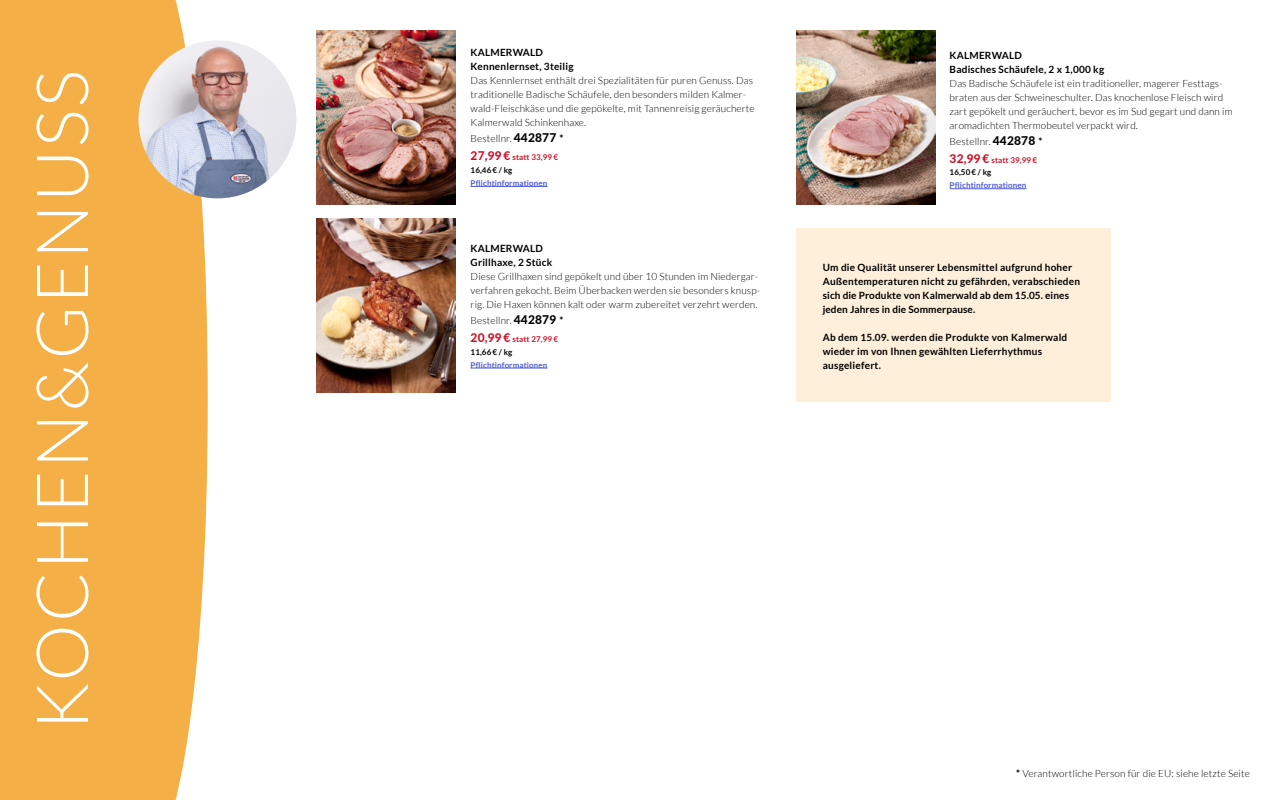
<style>
.page{position:relative;width:1280px;height:800px;background:#fff}
.page>*{position:absolute;margin:0;border:0;box-sizing:border-box;transform-origin:0 0}
.t1{font:300 72px "Lato";letter-spacing:.03em;color:#fff}
.t2{font:300 10px/14px "Lato";letter-spacing:.01em;color:#000}
.t3{font:700 10px/14px "Lato";letter-spacing:.02em;color:#000}
.t4{font:700 8px/12.8px "Lato";letter-spacing:.01em;color:#cd1228}
.t5{font:700 8px "Lato";letter-spacing:.01em;color:#4f5cd6}
.s1{font-weight:800;font-size:12px}
.s2{font-weight:700}
.s3{color:#000}
</style>
<div class="page">
<div style="left:0;top:0;width:208px;height:800px;background:#f4b046"></div>
<hr style="left:471px;top:186px;width:76px;height:1px;background:#4f5cd6">
<hr style="left:950px;top:188px;width:76px;height:1px;background:#4f5cd6">
<hr style="left:471px;top:368px;width:76px;height:1px;background:#4f5cd6">
<img style="left:316px;top:30px;width:140px;height:174px">
<img style="left:797px;top:30px;width:139px;height:174px">
<img style="left:316px;top:219px;width:140px;height:174px">
<img style="left:138px;top:40px;width:158px;height:158px;border-radius:79px">
<div style="left:797px;top:229px;width:314px;height:173px;background:#fdefda"></div>
<h1 class="t1" style="left:24px;top:730px;width:662px;rotate:-90deg">KOCHEN&amp;GENUSS</h1>
<p class="t3" style="left:471px;top:46px;width:104px">KALMERWALD<br>Kennenlernset, 3teilig</p>
<p class="t2" style="left:471px;top:74px;width:286px">Das Kennlernset enthält drei Spezialitäten für puren Genuss. Das traditionelle Badische Schäufele, den besonders milden Kalmer&shy;wald-Fleischkäse und die gepökelte, mit Tannenreisig geräucherte Kalmerwald Schinkenhaxe.</p>
<p class="t2" style="left:471px;top:132px;width:94px">Bestellnr. <span class="s1">442877</span> <span class="s2">*</span></p>
<p class="t4" style="left:471px;top:151px;width:89px"><span class="s1">27,99 €</span> statt 33,99 €<br><span class="s3">16,46 € / kg</span></p>
<p class="t5" style="left:471px;top:178px;width:78px">Pflichtinformationen</p>
<p class="t3" style="left:471px;top:241px;width:83px">KALMERWALD<br>Grillhaxe, 2 Stück</p>
<p class="t2" style="left:471px;top:269px;width:291px">Diese Grillhaxen sind gepökelt und über 10 Stunden im Niedergar&shy;verfahren gekocht. Beim Überbacken werden sie besonders knusp&shy;rig. Die Haxen können kalt oder warm zubereitet verzehrt werden.</p>
<p class="t2" style="left:471px;top:313px;width:94px">Bestellnr. <span class="s1">442879</span> <span class="s2">*</span></p>
<p class="t4" style="left:471px;top:332px;width:89px"><span class="s1">20,99 €</span> statt 27,99 €<br><span class="s3">11,66 € / kg</span></p>
<p class="t5" style="left:471px;top:360px;width:78px">Pflichtinformationen</p>
<p class="t3" style="left:950px;top:48px;width:156px">KALMERWALD<br>Badisches Schäufele, 2 x 1,000 kg</p>
<p class="t2" style="left:950px;top:76px;width:285px">Das Badische Schäufele ist ein traditioneller, magerer Festtags&shy;braten aus der Schweineschulter. Das knochenlose Fleisch wird zart gepökelt und geräuchert, bevor es im Sud gegart und dann im aromadichten Thermobeutel verpackt wird.</p>
<p class="t2" style="left:950px;top:134px;width:94px">Bestellnr. <span class="s1">442878</span> <span class="s2">*</span></p>
<p class="t4" style="left:950px;top:153px;width:89px"><span class="s1">32,99 €</span> statt 39,99 €<br><span class="s3">16,50 € / kg</span></p>
<p class="t5" style="left:950px;top:181px;width:78px">Pflichtinformationen</p>
<p class="t3" style="left:823px;top:260px;width:259px">Um die Qualität unserer Lebensmittel aufgrund hoher Außentemperaturen nicht zu gefährden, verabschieden sich die Produkte von Kalmerwald ab dem 15.05. eines jeden Jahres in die Sommerpause.</p>
<p class="t3" style="left:823px;top:330px;width:246px">Ab dem 15.09. werden die Produkte von Kalmerwald wieder im von Ihnen gewählten Lieferrhythmus ausgeliefert.</p>
<p class="t2" style="left:1016px;top:767px;width:235px"><span class="s2">*</span> Verantwortliche Person für die EU: siehe letzte Seite</p>
</div>
